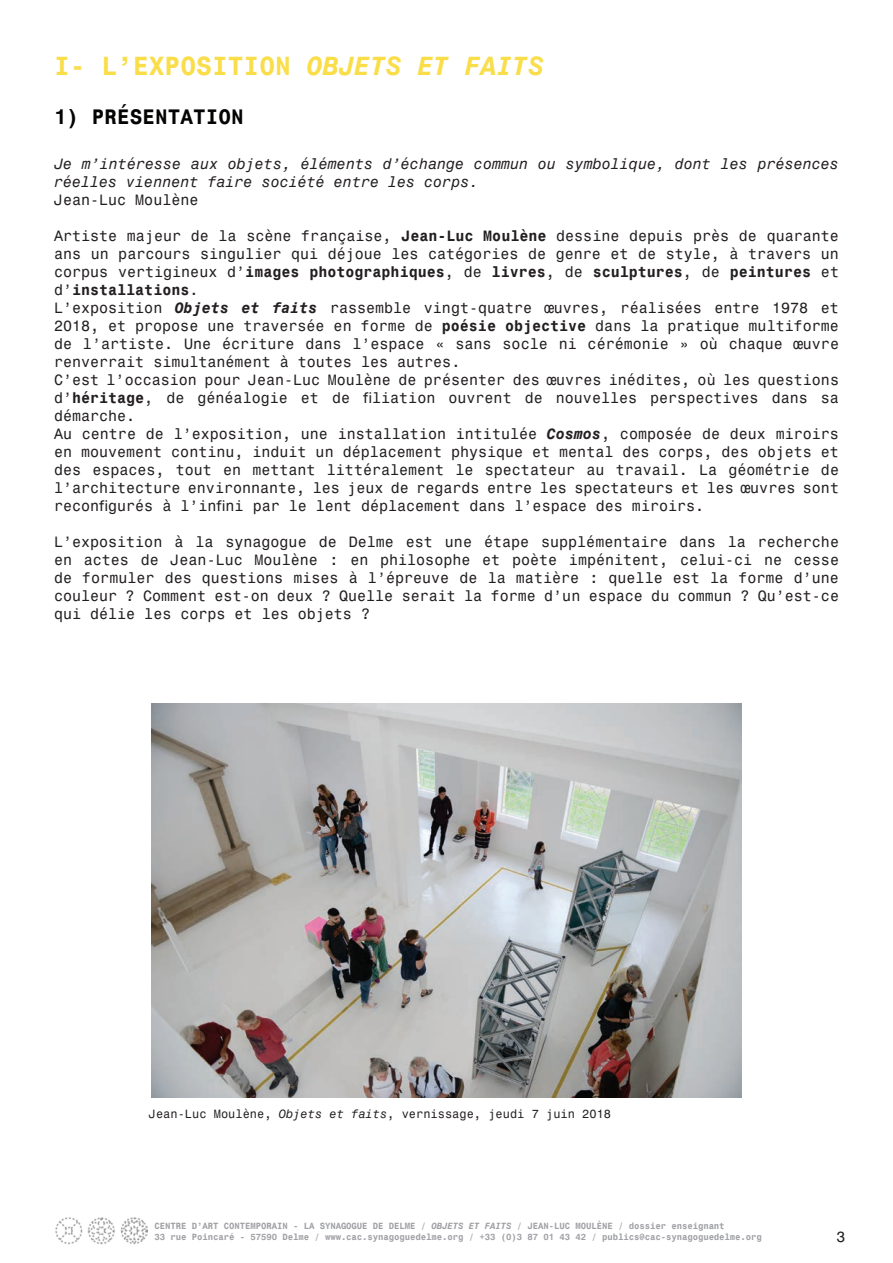
<style>
.page{position:relative;width:893px;height:1263px;background:#fff}
.page>*{position:absolute;margin:0;border:0;box-sizing:border-box;transform-origin:0 0}
.t1{font:700 26.25px "Monospace 821 BT";color:#f9dd49}
.t2{font:700 21px "Monospace 821 BT";color:#040503}
.t3{font:15px/18px "Monospace 821 BT";color:#231f20}
.t4{font:italic 15px/18px "Monospace 821 BT";color:#231f20}
.t5{font:12px "Monospace 821 BT";color:#231f20}
.t6{font:700 9px/10.8px "Monospace 821 BT";letter-spacing:-.01em;color:#a0a1a5}
.s1{font-style:italic}
.s2{font-weight:700}
.s3{font-weight:700;font-style:italic}
</style>
<div class="page">
<img style="left:56px;top:1217px;width:92px;height:28px">
<img style="left:151px;top:703px;width:591px;height:394px">
<h1 class="t1" style="left:54px;top:50px;width:491px">I- L’EXPOSITION <span class="s1">OBJETS ET FAITS</span></h1>
<h2 class="t2" style="left:54px;top:104px;width:191px">1) PRÉSENTATION</h2>
<p class="t4" style="left:54px;top:154px;width:786px">Je m’intéresse aux objets, éléments d’échange commun ou symbolique, dont les présences réelles viennent faire société entre les corps.</p>
<p class="t3" style="left:54px;top:190px;width:146px">Jean-Luc Moulène</p>
<p class="t3" style="left:54px;top:226px;width:786px">Artiste majeur de la scène française, <span class="s2">Jean-Luc Moulène</span> dessine depuis près de quarante ans un parcours singulier qui déjoue les catégories de genre et de style, à travers un corpus vertigineux d’<span class="s2">images photographiques</span>, de <span class="s2">livres</span>, de <span class="s2">sculptures</span>, de <span class="s2">peintures</span> et d’<span class="s2">installations</span>.<br>L’exposition <span class="s3">Objets et faits</span> rassemble vingt-quatre œuvres, réalisées entre 1978 et 2018, et propose une traversée en forme de <span class="s2">poésie objective</span> dans la pratique multiforme de l’artiste. Une écriture dans l’espace « sans socle ni cérémonie » où chaque œuvre renverrait simultanément à toutes les autres.<br>C’est l’occasion pour Jean-Luc Moulène de présenter des œuvres inédites, où les questions d’<span class="s2">héritage</span>, de généalogie et de filiation ouvrent de nouvelles perspectives dans sa démarche.<br>Au centre de l’exposition, une installation intitulée <span class="s3">Cosmos</span>, composée de deux miroirs en mouvement continu, induit un déplacement physique et mental des corps, des objets et des espaces, tout en mettant littéralement le spectateur au travail. La géométrie de l’architecture environnante, les jeux de regards entre les spectateurs et les œuvres sont reconfigurés à l’infini par le lent déplacement dans l’espace des miroirs.</p>
<p class="t3" style="left:54px;top:532px;width:786px;text-align:justify">L’exposition à la synagogue de Delme est une étape supplémentaire dans la recherche en actes de Jean-Luc Moulène : en philosophe et poète impénitent, celui-ci ne cesse de formuler des questions mises à l’épreuve de la matière : quelle est la forme d’une couleur ? Comment est-on deux ? Quelle serait la forme d’un espace du commun ? Qu’est-ce qui délie les corps et les objets ?</p>
<p class="t5" style="left:149px;top:1107px;width:464px">Jean-Luc Moulène, <span class="s1">Objets et faits</span>, vernissage, jeudi 7 juin 2018</p>
<p class="t6" style="left:154px;top:1220px;width:609px">CENTRE D’ART CONTEMPORAIN - LA SYNAGOGUE DE DELME / <span class="s1">OBJETS ET FAITS</span> / JEAN-LUC MOULÈNE / dossier enseignant<br>33 rue Poincaré - 57590 Delme / www.cac.synagoguedelme.org / +33 (0)3 87 01 43 42 / publics@cac-synagoguedelme.org</p>
<p class="t3" style="left:837px;top:1227px;width:11px">3</p>
</div>
